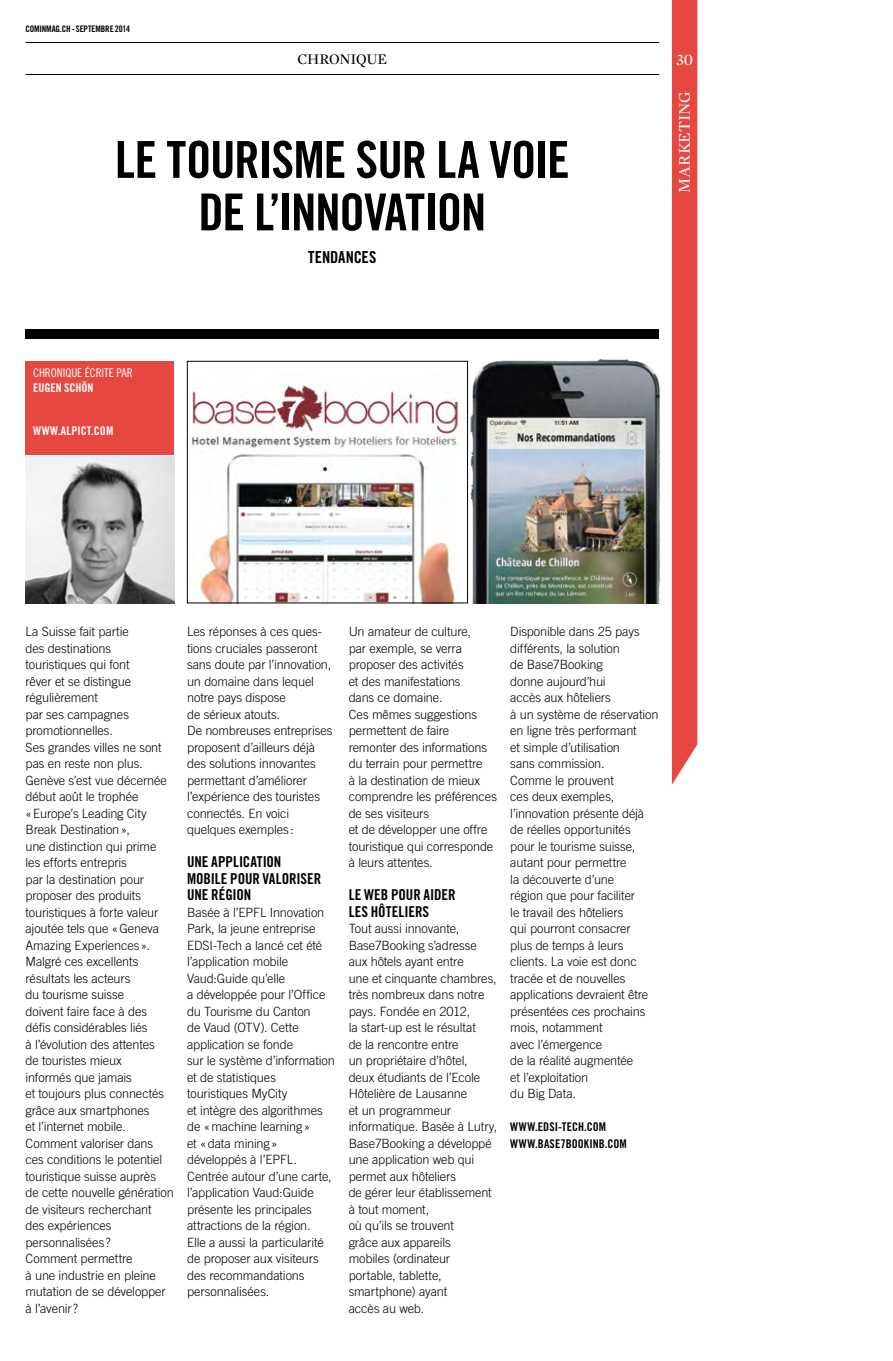
<style>
.page{position:relative;width:893px;height:1361px;background:#fff}
.page>*{position:absolute;margin:0;border:0;box-sizing:border-box;transform-origin:0 0}
.t1{font:51px/52.5px "Trade Gothic LT Std Bd Cn 20";letter-spacing:-.025em;color:#000;text-align:center}
.t2{font:16.5px "Mercury Display";letter-spacing:-.005em;color:#fff}
.t3{font:16.5px "Trade Gothic LT Std Bd Cn 20";letter-spacing:-.005em;color:#000}
.t4{font:15px/16.5px "Trade Gothic LT Std Bd Cn 20";letter-spacing:-.005em;color:#000}
.t5{font:15px "Mercury Display";letter-spacing:-.01em;color:#000}
.t6{font:300 12.75px/16.5px "Trade Gothic LT Std";letter-spacing:-.01em;color:#000}
.t7{font:12px/16.5px "Trade Gothic LT Std Bd Cn 20";letter-spacing:.005em;color:#000}
.t8{font:12px "Trade Gothic LT Std Bd Cn 20";letter-spacing:.005em;color:#fff}
.t9{font:12px "Trade Gothic LT Std Cn 18";letter-spacing:-.005em;color:#fff}
.t10{font:9px "Trade Gothic LT Std Bd Cn 20";letter-spacing:-.015em;color:#000}
</style>
<div class="page">
<img style="left:191px;top:384px;width:270px;height:217px">
<div style="left:187px;top:361px;width:281px;height:242px;border:1px solid #000"></div>
<img style="left:471px;top:359px;width:189px;height:244px">
<div style="left:26px;top:361px;width:148px;height:94px;background:#e64741"></div>
<img style="left:26px;top:457px;width:148px;height:146px">
<hr style="left:26px;top:42px;width:633px;height:1px;background:#000">
<hr style="left:26px;top:74px;width:633px;height:1px;background:#000">
<div style="left:26px;top:330px;width:633px;height:9px;background:#000"></div>
<div style="left:672px;top:0;width:25px;height:785px;background:#e64741"></div>
<p class="t10" style="left:26px;top:23px;width:106px">COMINMAG.CH - SEPTEMBRE 2014</p>
<p class="t5" style="left:297px;top:51px;width:91px">CHRONIQUE</p>
<h1 class="t1" style="left:115px;top:133px;width:456px">LE TOURISME SUR LA VOIE<br>DE L’INNOVATION</h1>
<p class="t3" style="left:308px;top:247px;width:70px">TENDANCES</p>
<p class="t9" style="left:33px;top:366px;width:101px">CHRONIQUE ÉCRITE PAR</p>
<p class="t8" style="left:33px;top:380px;width:62px">EUGEN SCHÖN</p>
<p class="t8" style="left:33px;top:423px;width:82px">WWW.ALPICT.COM</p>
<p class="t2" style="left:676px;top:50px;width:19px">30</p>
<p class="t2" style="left:675px;top:193px;width:103px;rotate:-90deg">MARKETING</p>
<p class="t6" style="left:26px;top:623px;width:150px">La Suisse fait partie<br>des destinations touristiques qui font<br>rêver et se distingue régulièrement<br>par ses campagnes promotionnelles.<br>Ses grandes villes ne sont pas en reste non plus.<br>Genève s’est vue décernée début août le trophée «Europe’s Leading City<br>Break Destination»,<br>une distinction qui prime les efforts entrepris<br>par la destination pour proposer des produits touristiques à forte valeur ajoutée tels que «Geneva<br>Amazing Experiences».<br>Malgré ces excellents résultats les acteurs<br>du tourisme suisse<br>doivent faire face à des défis considérables liés<br>à l’évolution des attentes<br>de touristes mieux<br>informés que jamais<br>et toujours plus connectés grâce aux smartphones<br>et l’internet mobile.<br>Comment valoriser dans ces conditions le potentiel touristique suisse auprès<br>de cette nouvelle génération de visiteurs recherchant des expériences personnalisées?<br>Comment permettre<br>à une industrie en pleine mutation de se développer à l’avenir?</p>
<p class="t6" style="left:187px;top:623px;width:147px">Les réponses à ces ques&shy;tions cruciales passeront sans doute par l’innovation, un domaine dans lequel notre pays dispose<br>de sérieux atouts.<br>De nombreuses entreprises proposent d’ailleurs déjà des solutions innovantes permettant d’améliorer l’expérience des touristes connectés. En voici quelques exemples:</p>
<p class="t4" style="left:187px;top:853px;width:136px">UNE APPLICATION<br>MOBILE POUR VALORISER<br>UNE RÉGION</p>
<p class="t6" style="left:187px;top:904px;width:149px">Basée à l’EPFL Innovation<br>Park, la jeune entreprise<br>EDSI‑Tech a lancé cet été l’application mobile<br>Vaud:Guide qu’elle<br>a développée pour l’Office du Tourisme du Canton<br>de Vaud (OTV). Cette application se fonde<br>sur le système d’information et de statistiques touristiques MyCity<br>et intègre des algorithmes de «machine learning»<br>et «data mining» développés à l’EPFL.<br>Centrée autour d’une carte, l’application Vaud:Guide présente les principales attractions de la région.<br>Elle a aussi la particularité de proposer aux visiteurs des recommandations personnalisées.</p>
<p class="t6" style="left:349px;top:623px;width:150px">Un amateur de culture,<br>par exemple, se verra proposer des activités<br>et des manifestations<br>dans ce domaine.<br>Ces mêmes suggestions permettent de faire remonter des informations du terrain pour permettre<br>à la destination de mieux comprendre les préférences de ses visiteurs<br>et de développer une offre touristique qui corresponde à leurs attentes.</p>
<p class="t4" style="left:349px;top:886px;width:109px">LE WEB POUR AIDER<br>LES HÔTELIERS</p>
<p class="t6" style="left:349px;top:920px;width:150px">Tout aussi innovante,<br>Base7Booking s’adresse aux hôtels ayant entre<br>une et cinquante chambres, très nombreux dans notre pays. Fondée en 2012,<br>la start‑up est le résultat<br>de la rencontre entre<br>un propriétaire d’hôtel,<br>deux étudiants de l’Ecole<br>Hôtelière de Lausanne<br>et un programmeur informatique. Basée à Lutry,<br>Base7Booking a développé une application web qui permet aux hôteliers<br>de gérer leur établissement à tout moment,<br>où qu’ils se trouvent<br>grâce aux appareils<br>mobiles (ordinateur portable, tablette, smartphone) ayant<br>accès au web.</p>
<p class="t6" style="left:510px;top:623px;width:150px">Disponible dans 25 pays différents, la solution<br>de Base7Booking<br>donne aujourd’hui<br>accès aux hôteliers<br>à un système de réservation en ligne très performant<br>et simple d’utilisation<br>sans commission.<br>Comme le prouvent<br>ces deux exemples, l’innovation présente déjà de réelles opportunités<br>pour le tourisme suisse, autant pour permettre<br>la découverte d’une<br>région que pour faciliter<br>le travail des hôteliers<br>qui pourront consacrer<br>plus de temps à leurs clients. La voie est donc tracée et de nouvelles applications devraient être présentées ces prochains mois, notamment<br>avec l’émergence<br>de la réalité augmentée<br>et l’exploitation<br>du Big Data.</p>
<p class="t7" style="left:510px;top:1118px;width:118px">WWW.EDSI-TECH.COM<br>WWW.BASE7BOOKINB.COM</p>
</div>
